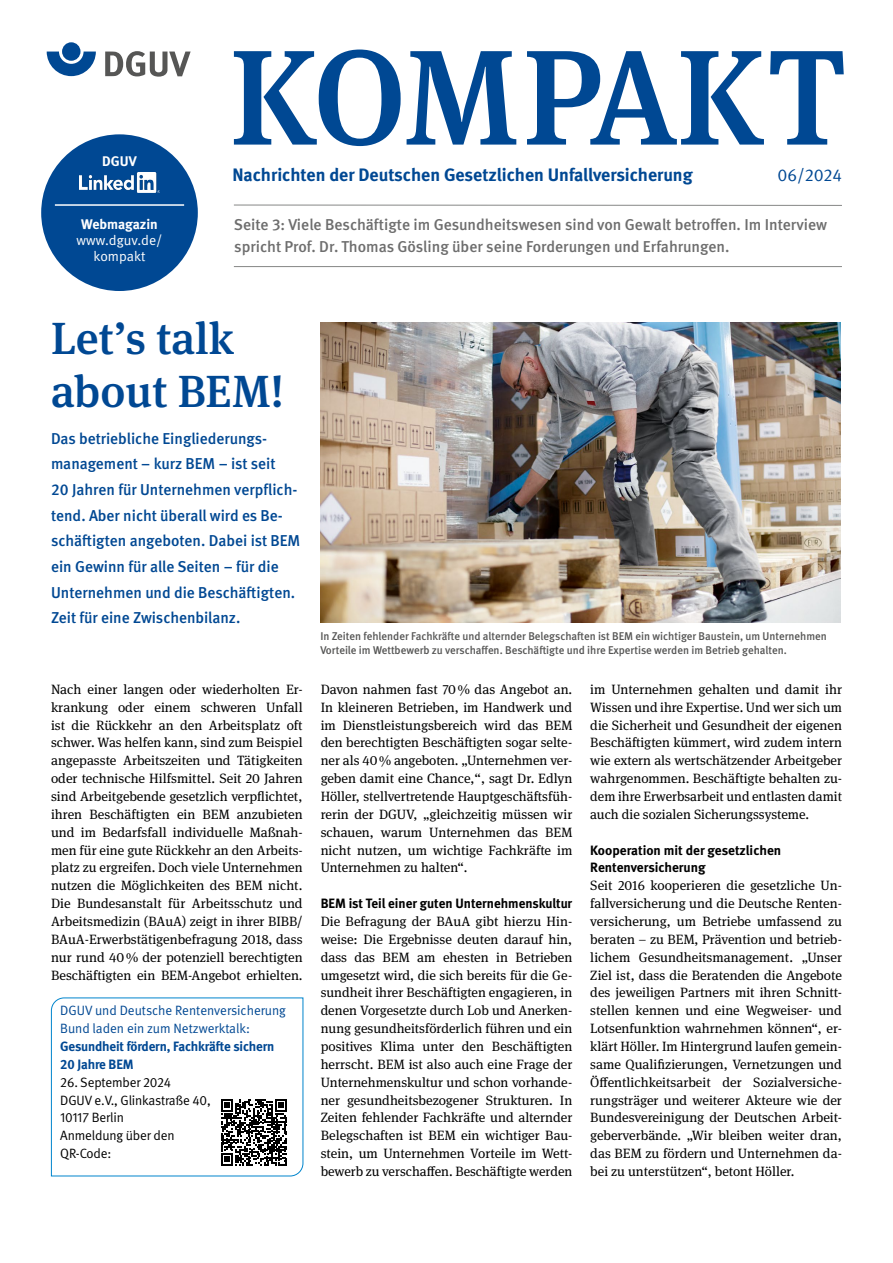
<style>
.page{position:relative;width:893px;height:1263px;background:#fff}
.page>*{position:absolute;margin:0;border:0;box-sizing:border-box;transform-origin:0 0}
.Cover_Kopf_H1_KOMPAKT{font:500 135px "DGUV Meta Serif";letter-spacing:-.015em;color:#004893}
.Headlines_H1_mehrzeilig_Seite_3_30_38_69{font:500 45px/52.5px "DGUV Meta Serif";color:#004893}
.Cover_Kopf_P_Subline{font:700 18px "DGUV Meta";color:#004893}
.Cover_Kopf_P_Monat_und_Jahr{font:17.25px "DGUV Meta";letter-spacing:-.005em;color:#004893}
.Copytexte_Intro_10_5_15pt_Seite_1{font:500 15.75px/25.7px "DGUV Meta";color:#004893}
.Cover_Kopf_P_Seitenhinweis{font:500 15.75px/22.5px "DGUV Meta";color:#6e6e6e}
.Cover_Kopf_P_Webmagazin_Kreis{font:13.95px/16.2px "DGUV Meta";color:#fff;text-align:center}
.Cover_Kopf_P_DGUVKompakt_Kreis{font:700 13.95px "DGUV Meta";color:#fff}
.Copytexte_FT{font:13.5px/17.9px "DGUV Meta Serif";color:#000;text-align:justify}
.Copytexte_FT_Zwischenhead_Copy{font:700 13.5px/17.9px "DGUV Meta";color:#000}
.Copytexte_P_Gut_zu_wissen{font:13.5px/17.9px "DGUV Meta";letter-spacing:-.01em;color:#000}
.P_Infobox_blau_ohne_Abstand{font:13.5px/17.9px "DGUV Meta";color:#004893}
.Copytexte_P_Gut_zu_wissen-2{font:700 13.5px/17.9px "DGUV Meta";letter-spacing:-.01em;color:#004893}
.t1{font:500 11.25px/13.5px "DGUV Meta";color:#565655}
.s1{font-weight:700}
</style>
<div class="page">
<div style="left:41px;top:134px;width:157px;height:157px;background:#004893;border-radius:50%"></div>
<hr style="left:234px;top:205px;width:608px;height:1px;background:#868786">
<hr style="left:234px;top:266px;width:608px;height:1px;background:#868786">
<hr style="left:55px;top:205px;width:129px;height:1px;background:#fff">
<img style="left:80px;top:173px;width:79px;height:19px">
<img style="left:320px;top:322px;width:521px;height:300px">
<svg style="left:51px;top:998px;width:252px;height:178px"></svg>
<svg style="left:47px;top:52px;width:49px;height:24px"></svg>
<div style="left:62px;top:42px;width:18px;height:19px;background:#004893;border-radius:50%"></div>
<svg style="left:105px;top:51px;width:86px;height:26px"></svg>
<p class="Cover_Kopf_P_DGUVKompakt_Kreis" style="left:102px;top:153px;width:36px">DGUV</p>
<p class="Cover_Kopf_P_Webmagazin_Kreis" style="left:77px;top:216px;width:87px"><span class="s1">Webmagazin </span>www.dguv.de/ kompakt</p>
<h1 class="Cover_Kopf_H1_KOMPAKT" style="left:230px;top:17px;width:618px">KOMPAKT</h1>
<p class="Cover_Kopf_P_Subline" style="left:232px;top:164px;width:462px">Nachrichten der Deutschen Gesetzlichen Unfallversicherung</p>
<p class="Cover_Kopf_P_Monat_und_Jahr" style="left:777px;top:165px;width:66px">06/2024</p>
<p class="Cover_Kopf_P_Seitenhinweis" style="left:234px;top:214px;width:595px">Seite 3: Viele Beschäftigte im Gesundheitswesen sind von Gewalt betroffen. Im Interview spricht Prof. Dr. Thomas Gösling über seine Forderungen und Erfahrungen.</p>
<h1 class="Headlines_H1_mehrzeilig_Seite_3_30_38_69" style="left:51px;top:313px;width:235px">Let’s talk about BEM!</h1>
<p class="Copytexte_Intro_10_5_15pt_Seite_1" style="left:51px;top:426px;width:251px">Das betriebliche Eingliederungs&shy;management – kurz BEM – ist seit<br>20 Jahren für Unternehmen verpflich&shy;tend. Aber nicht überall wird es Be&shy;schäftigten angeboten. Dabei ist BEM ein Gewinn für alle Seiten – für die Unternehmen und die Beschäftigten.<br>Zeit für eine Zwischenbilanz.</p>
<p class="t1" style="left:320px;top:630px;width:508px">In Zeiten fehlender Fachkräfte und alternder Belegschaften ist BEM ein wichtiger Baustein, um Unternehmen<br>Vorteile im Wettbewerb zu verschaffen. Beschäftigte und ihre Expertise werden im Betrieb gehalten.</p>
<p class="Copytexte_FT" style="left:51px;top:680px;width:253px">Nach einer langen oder wiederholten Er&shy;krankung oder einem schweren Unfall ist die Rückkehr an den Arbeitsplatz oft schwer. Was helfen kann, sind zum Beispiel angepasste Arbeitszeiten und Tätigkeiten oder technische Hilfsmittel. Seit 20 Jahren sind Arbeitgebende gesetzlich verpflichtet, ihren Beschäftigten ein BEM anzubieten und im Bedarfsfall individuelle Maßnah&shy;men für eine gute Rückkehr an den Arbeits&shy;platz zu ergreifen. Doch viele Unternehmen nutzen die Möglichkeiten des BEM nicht.<br>Die Bundesanstalt für Arbeitsschutz und Arbeitsmedizin (BAuA) zeigt in ihrer BIBB/ BAuA-Erwerbstätigenbefragung 2018, dass nur rund 40% der potenziell berechtigten Beschäftigten ein BEM-Angebot erhielten.</p>
<p class="Copytexte_FT" style="left:321px;top:680px;width:253px">Davon nahmen fast 70% das Angebot an.<br>In kleineren Betrieben, im Handwerk und im Dienstleistungsbereich wird das BEM den berechtigten Beschäftigten sogar selte&shy;ner als 40% angeboten. „Unternehmen ver&shy;geben damit eine Chance,“, sagt Dr. Edlyn Höller, stellvertretende Hauptgeschäftsfüh&shy;rerin der DGUV, „gleichzeitig müssen wir schauen, warum Unternehmen das BEM nicht nutzen, um wichtige Fachkräfte im Unternehmen zu halten“.</p>
<p class="Copytexte_FT_Zwischenhead_Copy" style="left:321px;top:895px;width:253px">BEM ist Teil einer guten Unternehmenskultur</p>
<p class="Copytexte_FT" style="left:321px;top:913px;width:253px">Die Befragung der BAuA gibt hierzu Hin&shy;weise: Die Ergebnisse deuten darauf hin, dass das BEM am ehesten in Betrieben umgesetzt wird, die sich bereits für die Ge&shy;sundheit ihrer Beschäftigten engagieren, in denen Vorgesetzte durch Lob und Anerken&shy;nung gesundheitsförderlich führen und ein positives Klima unter den Beschäftigten herrscht. BEM ist also auch eine Frage der Unternehmenskultur und schon vorhande&shy;ner gesundheitsbezogener Strukturen. In Zeiten fehlender Fachkräfte und alternder Belegschaften ist BEM ein wichtiger Bau&shy;stein, um Unternehmen Vorteile im Wett&shy;bewerb zu verschaffen. Beschäftigte werden</p>
<p class="P_Infobox_blau_ohne_Abstand" style="left:60px;top:1002px;width:227px">DGUV und Deutsche Rentenversicherung<br>Bund laden ein zum Netzwerktalk:</p>
<p class="Copytexte_P_Gut_zu_wissen-2" style="left:60px;top:1038px;width:216px">Gesundheit fördern, Fachkräfte sichern<br>20 Jahre BEM</p>
<p class="Copytexte_P_Gut_zu_wissen" style="left:60px;top:1073px;width:152px">26. September 2024<br>DGUV e.V., Glinkastraße 40,<br>10117 Berlin<br>Anmeldung über den<br>QR-Code:</p>
<p class="Copytexte_FT" style="left:590px;top:680px;width:253px">im Unternehmen gehalten und damit ihr Wissen und ihre Expertise. Und wer sich um die Sicherheit und Gesundheit der eigenen Beschäftigten kümmert, wird zudem intern wie extern als wertschätzender Arbeitgeber wahrgenommen. Beschäftigte behalten zu&shy;dem ihre Erwerbsarbeit und entlasten damit auch die sozialen Sicherungssysteme.</p>
<p class="Copytexte_FT_Zwischenhead_Copy" style="left:590px;top:841px;width:192px">Kooperation mit der gesetzlichen<br>Rentenversicherung</p>
<p class="Copytexte_FT" style="left:590px;top:877px;width:253px">Seit 2016 kooperieren die gesetzliche Un&shy;fallversicherung und die Deutsche Renten&shy;versicherung, um Betriebe umfassend zu beraten – zu BEM, Prävention und betrieb&shy;lichem Gesundheitsmanagement. „Unser Ziel ist, dass die Beratenden die Angebote des jeweiligen Partners mit ihren Schnitt&shy;stellen kennen und eine Wegweiser- und Lotsenfunktion wahrnehmen können“, er&shy;klärt Höller. Im Hintergrund laufen gemein&shy;same Qualifizierungen, Vernetzungen und Öffentlichkeitsarbeit der Sozialversiche&shy;rungsträger und weiterer Akteure wie der Bundesvereinigung der Deutschen Arbeit&shy;geberverbände. „Wir bleiben weiter dran, das BEM zu fördern und Unternehmen da&shy;bei zu unterstützen“, betont Höller.</p>
</div>
